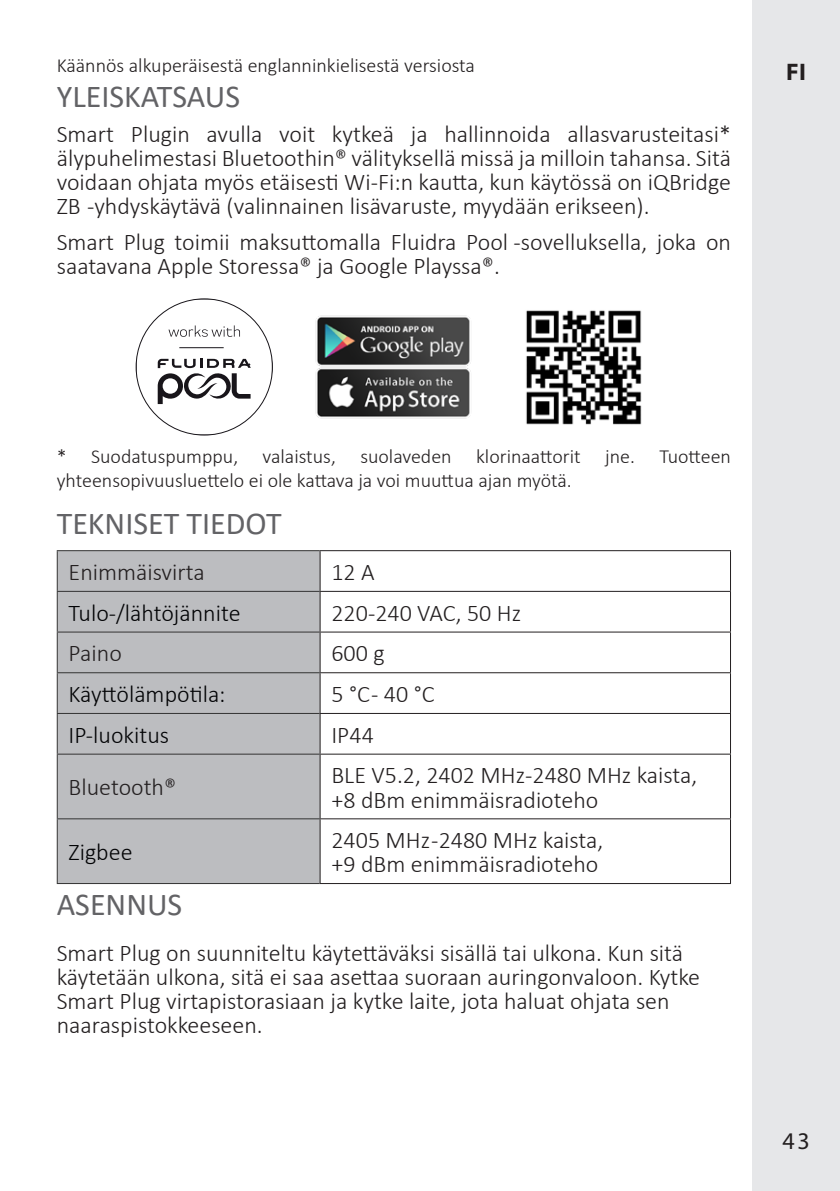
<style>
.page{position:relative;width:840px;height:1191px;background:#fff}
.page>*{position:absolute;margin:0;border:0;box-sizing:border-box;transform-origin:0 0}
.Medium{font:32px "Calibri";color:#636366}
.courant{font:300 24px/24px "Calibri";color:#231f20}
.courant-2{font:300 24px "Calibri";color:#020305}
.t1{font:24px "Myriad Pro";color:#231f20}
.t2{font:700 24px "Myriad Pro";color:#231f20}
.courant-3{font:300 20px/24px "Calibri";color:#231f20}
.notes{font:300 20px "Calibri";color:#231f20}
</style>
<div class="page">
<div style="left:751px;top:0;width:88px;height:1191px;background:#e6e7e9"></div>
<svg style="left:158px;top:359px;width:93px;height:45px"></svg>
<hr style="left:179px;top:347px;width:44px;height:1px;background:#18151a">
<svg style="left:168px;top:325px;width:72px;height:12px"></svg>
<img style="left:315px;top:315px;width:156px;height:104px">
<img style="left:526px;top:310px;width:116px;height:115px">
<div style="left:58px;top:551px;width:261px;height:332px;background:#bcbdc0"></div>
<hr style="left:57px;top:551px;width:1px;height:40px;background:#333">
<hr style="left:57px;top:590px;width:262px;height:2px;background:#333">
<hr style="left:57px;top:592px;width:1px;height:39px;background:#333">
<hr style="left:57px;top:631px;width:262px;height:2px;background:#333">
<hr style="left:57px;top:632px;width:1px;height:40px;background:#333">
<hr style="left:57px;top:672px;width:262px;height:1px;background:#333">
<hr style="left:57px;top:673px;width:1px;height:40px;background:#333">
<hr style="left:57px;top:713px;width:262px;height:1px;background:#333">
<hr style="left:57px;top:714px;width:1px;height:39px;background:#333">
<hr style="left:57px;top:753px;width:262px;height:2px;background:#333">
<hr style="left:57px;top:754px;width:1px;height:64px;background:#333">
<hr style="left:57px;top:818px;width:262px;height:1px;background:#333">
<hr style="left:57px;top:819px;width:1px;height:64px;background:#333">
<hr style="left:57px;top:883px;width:262px;height:1px;background:#333">
<hr style="left:319px;top:551px;width:1px;height:40px;background:#231f20">
<hr style="left:729px;top:551px;width:1px;height:40px;background:#231f20">
<hr style="left:319px;top:590px;width:411px;height:2px;background:#231f20">
<hr style="left:319px;top:592px;width:1px;height:39px;background:#231f20">
<hr style="left:729px;top:592px;width:1px;height:39px;background:#231f20">
<hr style="left:319px;top:631px;width:411px;height:2px;background:#231f20">
<hr style="left:319px;top:632px;width:1px;height:40px;background:#231f20">
<hr style="left:729px;top:632px;width:1px;height:40px;background:#231f20">
<hr style="left:319px;top:672px;width:411px;height:1px;background:#231f20">
<hr style="left:319px;top:673px;width:1px;height:40px;background:#231f20">
<hr style="left:729px;top:673px;width:1px;height:40px;background:#231f20">
<hr style="left:319px;top:713px;width:411px;height:1px;background:#231f20">
<hr style="left:319px;top:714px;width:1px;height:39px;background:#231f20">
<hr style="left:729px;top:714px;width:1px;height:39px;background:#231f20">
<hr style="left:319px;top:753px;width:411px;height:2px;background:#231f20">
<hr style="left:319px;top:754px;width:1px;height:64px;background:#231f20">
<hr style="left:729px;top:754px;width:1px;height:64px;background:#231f20">
<hr style="left:319px;top:818px;width:411px;height:1px;background:#231f20">
<hr style="left:319px;top:819px;width:1px;height:64px;background:#231f20">
<hr style="left:729px;top:819px;width:1px;height:64px;background:#231f20">
<hr style="left:319px;top:883px;width:411px;height:1px;background:#231f20">
<hr style="left:57px;top:550px;width:262px;height:1px;background:#333">
<hr style="left:319px;top:550px;width:411px;height:1px;background:#231f20">
<p class="notes" style="left:57px;top:53px;width:419px">Käännös alkuperäisestä englanninkielisestä versiosta</p>
<p class="Medium" style="left:57px;top:74px;width:185px">YLEISKATSAUS</p>
<p class="courant" style="left:57px;top:122px;width:675px;text-align:justify">Smart Plugin avulla voit kytkeä ja hallinnoida allasvarusteitasi* älypuhelimestasi Bluetoothin® välityksellä missä ja milloin tahansa. Sitä voidaan ohjata myös etäisesti Wi-Fi:n kautta, kun käytössä on iQBridge ZB -yhdyskäytävä (valinnainen lisävaruste, myydään erikseen).</p>
<p class="courant" style="left:57px;top:230px;width:675px">Smart Plug toimii maksuttomalla Fluidra Pool -sovelluksella, joka on saatavana Apple Storessa® ja Google Playssa®.</p>
<p class="t2" style="left:785px;top:59px;width:21px">FI</p>
<p class="courant-3" style="left:57px;top:444px;width:675px">* Suodatuspumppu, valaistus, suolaveden klorinaattorit jne. Tuotteen yhteensopivuusluettelo ei ole kattava ja voi muuttua ajan myötä.</p>
<p class="Medium" style="left:57px;top:501px;width:226px">TEKNISET TIEDOT</p>
<p class="courant" style="left:69px;top:560px;width:137px">Enimmäisvirta</p>
<p class="courant" style="left:331px;top:560px;width:45px">12 A</p>
<p class="courant-2" style="left:69px;top:598px;width:173px">Tulo-/lähtöjännite</p>
<p class="courant" style="left:331px;top:600px;width:191px">220-240 VAC, 50 Hz</p>
<p class="courant" style="left:69px;top:641px;width:55px">Paino</p>
<p class="courant" style="left:331px;top:641px;width:55px">600 g</p>
<p class="courant-2" style="left:69px;top:679px;width:158px">Käyttölämpötila:</p>
<p class="courant" style="left:331px;top:682px;width:105px">5 °C - 40 °C</p>
<p class="courant-2" style="left:69px;top:720px;width:102px">IP-luokitus</p>
<p class="courant" style="left:331px;top:722px;width:44px">IP44</p>
<p class="courant" style="left:69px;top:775px;width:109px">Bluetooth®</p>
<p class="courant" style="left:331px;top:763px;width:367px">BLE V5.2, 2402 MHz-2480 MHz kaista, +8 dBm enimmäisradioteho</p>
<p class="courant-2" style="left:69px;top:837px;width:65px">Zigbee</p>
<p class="courant" style="left:331px;top:828px;width:273px">2405 MHz -2480 MHz kaista, +9 dBm enimmäisradioteho</p>
<p class="Medium" style="left:57px;top:882px;width:127px">ASENNUS</p>
<p class="courant" style="left:57px;top:941px;width:644px">Smart Plug on suunniteltu käytettäväksi sisällä tai ulkona. Kun sitä käytetään ulkona, sitä ei saa asettaa suoraan auringonvaloon. Kytke Smart Plug virtapistorasiaan ja kytke laite, jota haluat ohjata sen naaraspistokkeeseen.</p>
<p class="t1" style="left:781px;top:1126px;width:29px">43</p>
</div>
